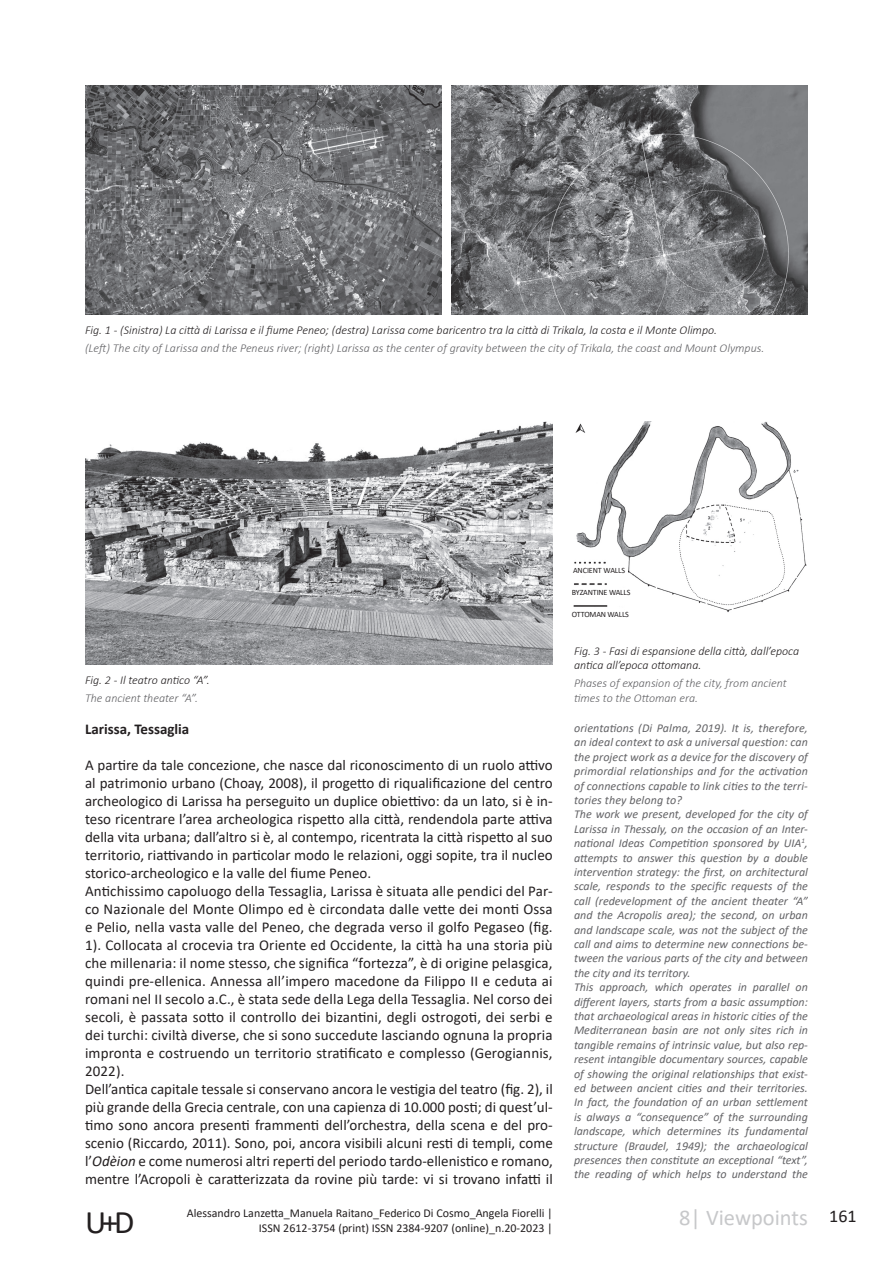
<style>
.page{position:relative;width:893px;height:1263px;background:#fff}
.page>*{position:absolute;margin:0;border:0;box-sizing:border-box;transform-origin:0 0}
.t1{font:33px "Calibri";color:#231f20}
.t2{font:22.5px "Calibri";color:#c7c8ca}
.t3{font:18px "Calibri";color:#231f20}
.t4{font:15px/18px "Calibri";color:#231f20}
.t5{font:700 15px "Calibri";color:#231f20}
.t6{font:italic 12px/14.4px "Calibri";color:#636366}
.t7{font:italic 300 12px/14.4px "Calibri";color:#231f20}
.t8{font:italic 300 12px/14.4px "Calibri";color:#636366}
.t9{font:12px "Calibri";color:#231f20}
.t10{font:8.1px "Calibri";letter-spacing:-.02em;color:#231f20}
.s1{font-style:italic}
</style>
<div class="page">
<img style="left:85px;top:85px;width:356px;height:229px">
<img style="left:85px;top:422px;width:468px;height:242px">
<img style="left:452px;top:85px;width:356px;height:229px">
<img style="left:576px;top:422px;width:231px;height:190px">
<img style="left:575px;top:422px;width:12px;height:14px">
<img style="left:573px;top:558px;width:54px;height:53px">
<div style="left:573px;top:567px;width:54px;height:8px;background:#fff"></div>
<div style="left:572px;top:589px;width:60px;height:8px;background:#fff"></div>
<div style="left:572px;top:611px;width:60px;height:8px;background:#fff"></div>
<p class="t7" style="left:85px;top:322px;width:634px">Fig. 1 - (Sinistra) La città di Larissa e il fiume Peneo; (destra) Larissa come baricentro tra la città di Trikala, la costa e il Monte Olimpo.</p>
<p class="t8" style="left:85px;top:340px;width:681px">(Left) The city of Larissa and the Peneus river; (right) Larissa as the center of gravity between the city of Trikala, the coast and Mount Olympus.</p>
<p class="t7" style="left:85px;top:672px;width:126px">Fig. 2 - Il teatro antico “A”.</p>
<p class="t8" style="left:85px;top:690px;width:114px">The ancient theater “A”.</p>
<p class="t5" style="left:85px;top:719px;width:106px">Larissa, Tessaglia</p>
<p class="t4" style="left:85px;top:756px;width:469px">A partire da tale concezione, che nasce dal riconoscimento di un ruolo attivo al patrimonio urbano (Choay, 2008), il progetto di riqualificazione del centro archeologico di Larissa ha perseguito un duplice obiettivo: da un lato, si è in&shy;teso ricentrare l’area archeologica rispetto alla città, rendendola parte attiva della vita urbana; dall’altro si è, al contempo, ricentrata la città rispetto al suo territorio, riattivando in particolar modo le relazioni, oggi sopite, tra il nucleo storico-archeologico e la valle del fiume Peneo.<br>Antichissimo capoluogo della Tessaglia, Larissa è situata alle pendici del Par&shy;co Nazionale del Monte Olimpo ed è circondata dalle vette dei monti Ossa e Pelio, nella vasta valle del Peneo, che degrada verso il golfo Pegaseo (fig.<br>1). Collocata al crocevia tra Oriente ed Occidente, la città ha una storia più che millenaria: il nome stesso, che significa “fortezza”, è di origine pelasgica, quindi pre-ellenica. Annessa all’impero macedone da Filippo II e ceduta ai romani nel II secolo a.C., è stata sede della Lega della Tessaglia. Nel corso dei secoli, è passata sotto il controllo dei bizantini, degli ostrogoti, dei serbi e dei turchi: civiltà diverse, che si sono succedute lasciando ognuna la propria impronta e costruendo un territorio stratificato e complesso (Gerogiannis, 2022).<br>Dell’antica capitale tessale si conservano ancora le vestigia del teatro (fig. 2), il più grande della Grecia centrale, con una capienza di 10.000 posti; di quest’ul&shy;timo sono ancora presenti frammenti dell’orchestra, della scena e del pro&shy;scenio (Riccardo, 2011). Sono, poi, ancora visibili alcuni resti di templi, come l’<span class="s1">Odèion</span> e come numerosi altri reperti del periodo tardo-ellenistico e romano, mentre l’Acropoli è caratterizzata da rovine più tarde: vi si trovano infatti il</p>
<p class="t10" style="left:573px;top:564px;width:54px">ANCIENT WALLS</p>
<p class="t10" style="left:572px;top:586px;width:60px">BYZANTINE WALLS</p>
<p class="t10" style="left:572px;top:608px;width:59px">OTTOMAN WALLS</p>
<p class="t7" style="left:574px;top:643px;width:227px">Fig. 3 - Fasi di espansione della città, dall’epoca antica all’epoca ottomana.</p>
<p class="t8" style="left:574px;top:676px;width:214px">Phases of expansion of the city, from ancient times to the Ottoman era.</p>
<p class="t6" style="left:574px;top:720px;width:235px">orientations (Di Palma, 2019). It is, therefore, an ideal context to ask a universal question: can the project work as a device for the discovery of primordial relationships and for the activation of connections capable to link cities to the terri&shy;tories they belong to?<br>The work we present, developed for the city of Larissa in Thessaly, on the occasion of an Inter&shy;national Ideas Competition sponsored by UIA<sup>1</sup>, attempts to answer this question by a double intervention strategy: the first, on architectural scale, responds to the specific requests of the call (redevelopment of the ancient theater “A” and the Acropolis area); the second, on urban and landscape scale, was not the subject of the call and aims to determine new connections be&shy;tween the various parts of the city and between the city and its territory.<br>This approach, which operates in parallel on different layers, starts from a basic assumption: that archaeological areas in historic cities of the Mediterranean basin are not only sites rich in tangible remains of intrinsic value, but also rep&shy;resent intangible documentary sources, capable of showing the original relationships that exist&shy;ed between ancient cities and their territories.<br>In fact, the foundation of an urban settlement is always a “consequence” of the surrounding landscape, which determines its fundamental structure (Braudel, 1949); the archaeological presences then constitute an exceptional “text”, the reading of which helps to understand the</p>
<p class="t9" style="left:187px;top:1205px;width:367px">Alessandro Lanzetta_Manuela Raitano_Federico Di Cosmo_Angela Fiorelli |</p>
<p class="t3" style="left:829px;top:1203px;width:29px">161</p>
<h2 class="t2" style="left:679px;top:1202px;width:130px">8| Viewpoints</h2>
<h1 class="t1" style="left:85px;top:1199px;width:51px">U+D</h1>
<p class="t9" style="left:259px;top:1219px;width:295px">ISSN 2612-3754 (print) ISSN 2384-9207 (online)_n.20-2023 |</p>
</div>
